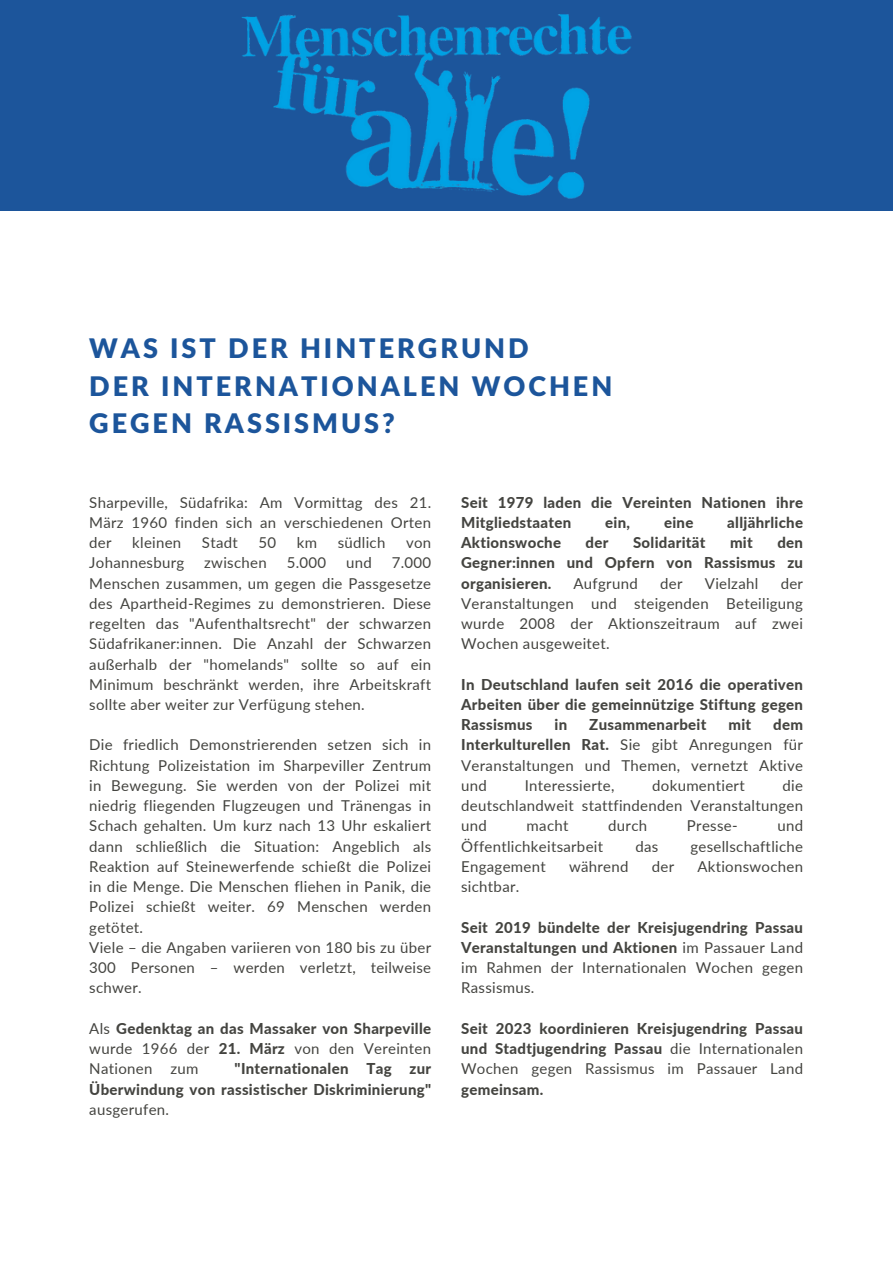
<style>
.page{position:relative;width:893px;height:1264px;background:#fff}
.page>*{position:absolute;margin:0;border:0;box-sizing:border-box;transform-origin:0 0}
.t1{font:900 27px "Lato Latin";letter-spacing:.11em;color:#1c559b}
.t2{font:15px/20.2px "Lato";letter-spacing:.02em;color:#444440;text-align:justify}
.t3{font:800 15px/20.2px "Lato";letter-spacing:.02em;color:#444440;text-align:justify}
.s1{font-weight:400}
.s2{font-weight:800}
</style>
<div class="page">
<div style="left:0;top:0;width:892px;height:210px;background:#1c559b"></div>
<img style="left:241px;top:14px;width:391px;height:185px">
<p class="t1" style="left:89px;top:337px;width:441px">WAS IST DER HINTERGRUND</p>
<p class="t1" style="left:89px;top:374px;width:524px">DER INTERNATIONALEN WOCHEN</p>
<p class="t1" style="left:89px;top:411px;width:307px">GEGEN RASSISMUS?</p>
<p class="t2" style="left:89px;top:491px;width:343px">Sharpeville, Südafrika: Am Vormittag des 21.<br>März 1960 finden sich an verschiedenen Orten der</p>
<p class="t2" style="left:132px;top:532px;width:51px">kleinen</p>
<p class="t2" style="left:202px;top:532px;width:37px">Stadt</p>
<p class="t2" style="left:258px;top:532px;width:19px">50</p>
<p class="t2" style="left:297px;top:532px;width:22px">km</p>
<p class="t2" style="left:337px;top:532px;width:49px">südlich</p>
<p class="t2" style="left:406px;top:532px;width:27px">von</p>
<p class="t2" style="left:89px;top:552px;width:97px">Johannesburg</p>
<p class="t2" style="left:204px;top:552px;width:64px">zwischen</p>
<p class="t2" style="left:287px;top:552px;width:41px">5.000</p>
<p class="t2" style="left:346px;top:552px;width:27px">und</p>
<p class="t2" style="left:89px;top:552px;width:343px;text-indent:302px">7.000<br>Menschen zusammen, um gegen die Passgesetze des Apartheid-Regimes zu demonstrieren. Diese regelten das "Aufenthaltsrecht" der schwarzen Südafrikaner:innen. Die Anzahl der Schwarzen außerhalb der "homelands" sollte so auf ein Minimum beschränkt werden, ihre Arbeitskraft sollte aber weiter zur Verfügung stehen.</p>
<p class="t2" style="left:89px;top:734px;width:343px">Die friedlich Demonstrierenden setzen sich in Richtung Polizeistation im Sharpeviller Zentrum in Bewegung. Sie werden von der Polizei mit niedrig fliegenden Flugzeugen und Tränengas in Schach gehalten. Um kurz nach 13 Uhr eskaliert dann schließlich die Situation: Angeblich als Reaktion auf Steinewerfende schießt die Polizei in die Menge. Die Menschen fliehen in Panik, die Polizei schießt weiter. 69 Menschen werden getötet.</p>
<p class="t2" style="left:89px;top:937px;width:343px">Viele – die Angaben variieren von 180 bis zu über 300 Personen – werden verletzt, teilweise schwer.</p>
<p class="t3" style="left:89px;top:1017px;width:343px"><span class="s1">Als</span> Gedenktag an das Massaker von Sharpeville <span class="s1">wurde 1966 der</span> 21. März <span class="s1">von den Vereinten Nationen zum</span></p>
<p class="t3" style="left:89px;top:1058px;width:343px;text-indent:145px">"Internationalen Tag zur Überwindung von rassistischer Diskriminierung" <span class="s1">ausgerufen.</span></p>
<p class="t3" style="left:461px;top:491px;width:343px">Seit 1979 laden die Vereinten Nationen ihre<br>Mitgliedstaaten</p>
<p class="t3" style="left:605px;top:512px;width:26px">ein,</p>
<p class="t3" style="left:664px;top:512px;width:31px">eine</p>
<p class="t3" style="left:727px;top:512px;width:77px">alljährliche</p>
<p class="t3" style="left:461px;top:532px;width:101px">Aktionswoche</p>
<p class="t3" style="left:585px;top:532px;width:24px">der</p>
<p class="t3" style="left:633px;top:532px;width:74px">Solidarität</p>
<p class="t3" style="left:730px;top:532px;width:24px">mit</p>
<p class="t3" style="left:461px;top:532px;width:343px;text-indent:316px">den Gegner:innen und Opfern von Rassismus zu organisieren.</p>
<p class="t2" style="left:461px;top:572px;width:343px;text-indent:319px">der Veranstaltungen und steigenden Beteiligung wurde 2008 der Aktionszeitraum auf zwei Wochen ausgeweitet.</p>
<p class="t3" style="left:461px;top:673px;width:343px">In Deutschland laufen seit 2016 die operativen Arbeiten über die gemeinnützige Stiftung gegen Rassismus</p>
<p class="t2" style="left:573px;top:572px;width:66px">Aufgrund</p>
<p class="t2" style="left:660px;top:572px;width:24px">der</p>
<p class="t2" style="left:704px;top:572px;width:55px">Vielzahl</p>
<p class="t2" style="left:461px;top:714px;width:343px;text-indent:312px"><span class="s2">dem Interkulturellen Rat.</span> Sie gibt Anregungen für Veranstaltungen und Themen, vernetzt Aktive und</p>
<p class="t3" style="left:554px;top:714px;width:14px">in</p>
<p class="t3" style="left:589px;top:714px;width:119px">Zusammenarbeit</p>
<p class="t3" style="left:728px;top:714px;width:24px">mit</p>
<p class="t2" style="left:461px;top:775px;width:343px;text-indent:321px">die deutschlandweit stattfindenden Veranstaltungen und</p>
<p class="t2" style="left:524px;top:775px;width:91px">Interessierte,</p>
<p class="t2" style="left:652px;top:775px;width:94px">dokumentiert</p>
<p class="t2" style="left:526px;top:815px;width:43px">macht</p>
<p class="t2" style="left:608px;top:815px;width:40px">durch</p>
<p class="t2" style="left:687px;top:815px;width:52px">Presse-</p>
<p class="t2" style="left:777px;top:815px;width:27px">und</p>
<p class="t2" style="left:461px;top:835px;width:143px">Öffentlichkeitsarbeit</p>
<p class="t2" style="left:635px;top:835px;width:24px">das</p>
<p class="t2" style="left:690px;top:835px;width:114px">gesellschaftliche</p>
<p class="t2" style="left:461px;top:856px;width:86px">Engagement</p>
<p class="t2" style="left:569px;top:856px;width:61px">während</p>
<p class="t2" style="left:651px;top:856px;width:24px">der</p>
<p class="t2" style="left:697px;top:856px;width:107px">Aktionswochen</p>
<p class="t2" style="left:461px;top:876px;width:60px">sichtbar.</p>
<p class="t3" style="left:461px;top:916px;width:343px">Seit 2019 bündelte der Kreisjugendring Passau Veranstaltungen und Aktionen <span class="s1">im Passauer Land im Rahmen der Internationalen Wochen gegen Rassismus.</span></p>
<p class="t3" style="left:461px;top:1017px;width:343px">Seit 2023 koordinieren Kreisjugendring Passau und Stadtjugendring Passau <span class="s1">die Internationalen Wochen gegen Rassismus im Passauer Land </span>gemeinsam.</p>
</div>
